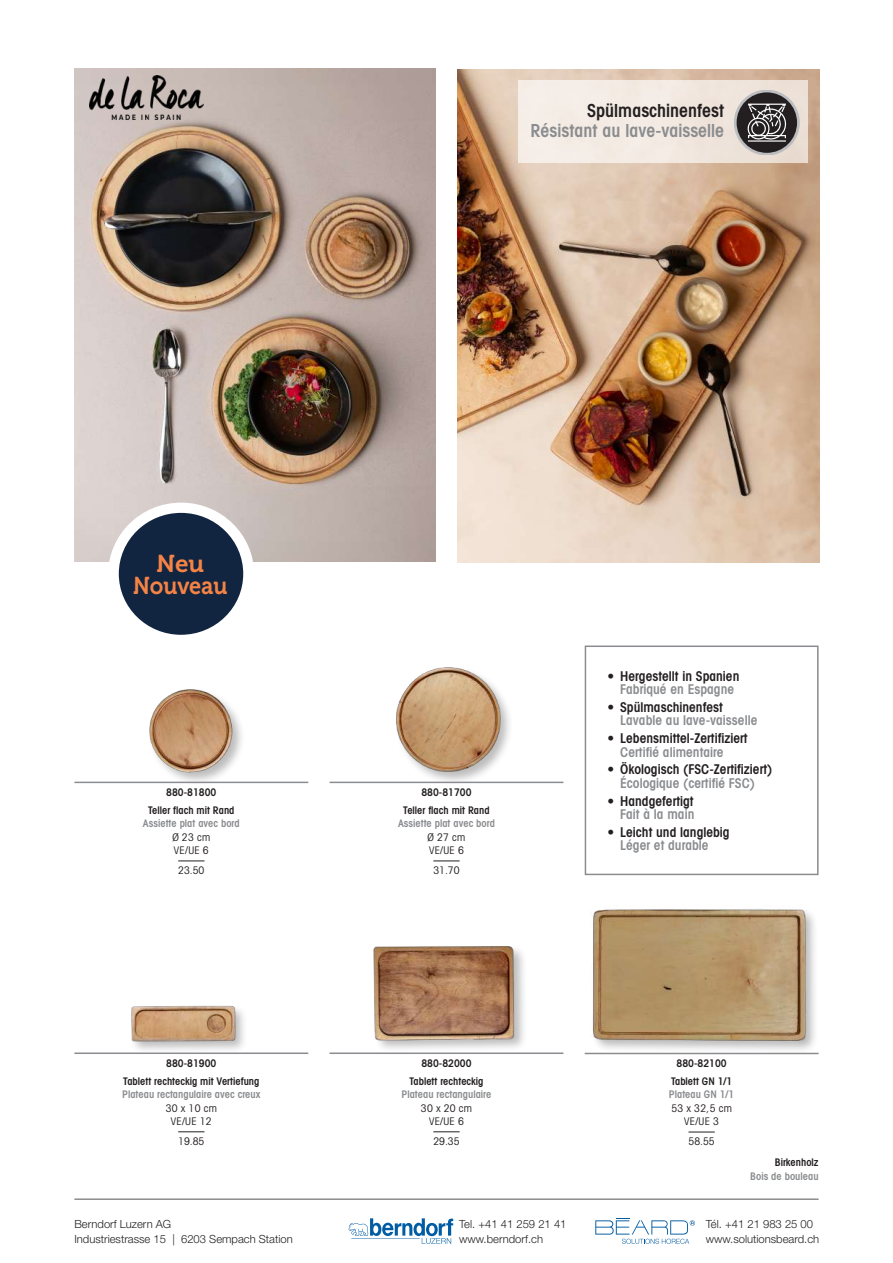
<style>
.page{position:relative;width:893px;height:1263px;background:#fff}
.page>*{position:absolute;margin:0;border:0;box-sizing:border-box;transform-origin:0 0}
.t1{font:24.3px/21.9px "Museo 700";color:#f58345;text-align:center}
.t2{font:600 condensed 18px "Avant Garde";color:#8a8c8f}
.t3{font:600 condensed 18px "Avant Garde";color:#231f20}
.t4{font:600 condensed 13.5px "Avant Garde";color:#231f20}
.t5{font:600 condensed 13.5px "Avant Garde";color:#8a8c8f}
.t6{font:300 11.25px/15px "Helvetica Neue LT Pro";color:#231f20}
.t7{font:600 condensed 10.5px/17.7px "Avant Garde";color:#231f20;text-align:center}
.t8{font:600 condensed 10.5px "Avant Garde";color:#8a8c8f}
.t9{font:condensed 10.5px/13.5px "Avant Garde";letter-spacing:.03em;color:#231f20;text-align:center}
</style>
<div class="page">
<hr style="left:74px;top:1198px;width:745px;height:2px;background:#8a8c8f">
<svg style="left:595px;top:1218px;width:100px;height:26px"></svg>
<svg style="left:349px;top:1218px;width:104px;height:26px"></svg>
<img style="left:458px;top:69px;width:361px;height:493px">
<img style="left:585px;top:909px;width:234px;height:146px">
<hr style="left:585px;top:1053px;width:234px;height:1px;background:#8a8c8f">
<svg style="left:688px;top:1132px;width:27px;height:1px"></svg>
<img style="left:131px;top:1005px;width:113px;height:45px">
<hr style="left:74px;top:1052px;width:234px;height:2px;background:#8a8c8f">
<svg style="left:178px;top:1131px;width:26px;height:1px"></svg>
<img style="left:373px;top:946px;width:191px;height:108px">
<hr style="left:330px;top:1052px;width:233px;height:2px;background:#8a8c8f">
<svg style="left:433px;top:1131px;width:27px;height:1px"></svg>
<img style="left:74px;top:68px;width:362px;height:493px">
<img style="left:80px;top:689px;width:216px;height:95px">
<hr style="left:74px;top:782px;width:234px;height:1px;background:#8a8c8f">
<svg style="left:178px;top:861px;width:26px;height:1px"></svg>
<img style="left:330px;top:667px;width:233px;height:117px">
<hr style="left:330px;top:782px;width:233px;height:1px;background:#8a8c8f">
<svg style="left:433px;top:861px;width:27px;height:1px"></svg>
<div style="left:585px;top:645px;width:234px;height:230px;border:2px solid #8a8c8f"></div>
<div style="left:108px;top:503px;width:146px;height:142px;background:#fff;border-radius:50%"></div>
<div style="left:119px;top:513px;width:124px;height:122px;background:#112541;border-radius:50%"></div>
<img style="left:90px;top:75px;width:114px;height:44px">
<div style="left:519px;top:80px;width:289px;height:83px;background:#f3ebe3"></div>
<svg style="left:734px;top:91px;width:66px;height:63px"></svg>
<h2 class="t3" style="left:587px;top:100px;width:138px">Spülmaschinenfest</h2>
<h2 class="t2" style="left:530px;top:119px;width:195px">Résistant au lave-vaisselle</h2>
<h1 class="t1" style="left:133px;top:553px;width:96px">Neu<br>Nouveau</h1>
<p class="t7" style="left:148px;top:783px;width:88px">880-81800<br>Teller flach mit Rand</p>
<p class="t8" style="left:143px;top:817px;width:98px">Assiette plat avec bord</p>
<p class="t9" style="left:172px;top:830px;width:39px;text-align:left">Ø 23 cm<br>VE/UE 6</p>
<p class="t9" style="left:178px;top:863px;width:28px">23.50</p>
<p class="t7" style="left:123px;top:1054px;width:138px">880-81900<br>Tablett rechteckig mit Vertiefung</p>
<p class="t8" style="left:122px;top:1088px;width:140px">Plateau rectangulaire avec creux</p>
<p class="t9" style="left:166px;top:1101px;width:53px">30 x 10 cm<br>VE/UE 12</p>
<p class="t9" style="left:178px;top:1134px;width:28px">19.85</p>
<p class="t6" style="left:74px;top:1216px;width:220px">Berndorf Luzern AG<br>Industriestrasse 15 | 6203 Sempach Station</p>
<p class="t7" style="left:403px;top:783px;width:88px">880-81700<br>Teller flach mit Rand</p>
<p class="t8" style="left:398px;top:817px;width:98px">Assiette plat avec bord</p>
<p class="t9" style="left:428px;top:830px;width:39px;text-align:left">Ø 27 cm<br>VE/UE 6</p>
<p class="t9" style="left:433px;top:863px;width:28px">31.70</p>
<p class="t4" style="left:607px;top:667px;width:134px">• Hergestellt in Spanien</p>
<p class="t5" style="left:620px;top:681px;width:115px">Fabriqué en Espagne</p>
<p class="t4" style="left:607px;top:699px;width:117px">• Spülmaschinenfest</p>
<p class="t5" style="left:620px;top:712px;width:139px">Lavable au lave-vaisselle</p>
<p class="t4" style="left:607px;top:730px;width:142px">• Lebensmittel-Zertifiziert</p>
<p class="t5" style="left:620px;top:743px;width:105px">Certifié alimentaire</p>
<p class="t4" style="left:607px;top:761px;width:166px">• Ökologisch (FSC-Zertifiziert)</p>
<p class="t5" style="left:620px;top:775px;width:136px">Écologique (certifié FSC)</p>
<p class="t4" style="left:607px;top:792px;width:88px">• Handgefertigt</p>
<p class="t5" style="left:620px;top:806px;width:76px">Fait à la main</p>
<p class="t4" style="left:607px;top:824px;width:124px">• Leicht und langlebig</p>
<p class="t5" style="left:620px;top:837px;width:90px">Léger et durable</p>
<p class="t7" style="left:409px;top:1054px;width:76px">880-82000<br>Tablett rechteckig</p>
<p class="t8" style="left:402px;top:1088px;width:91px">Plateau rectangulaire</p>
<p class="t9" style="left:421px;top:1101px;width:53px">30 x 20 cm<br>VE/UE 6</p>
<p class="t9" style="left:433px;top:1134px;width:28px">29.35</p>
<p class="t6" style="left:459px;top:1216px;width:109px">Tel. +41 41 259 21 41 www.berndorf.ch</p>
<p class="t7" style="left:671px;top:1054px;width:63px">880-82100<br>Tablett GN 1/1</p>
<p class="t8" style="left:669px;top:1088px;width:67px">Plateau GN 1/1</p>
<p class="t9" style="left:671px;top:1101px;width:62px">53 x 32,5 cm<br>VE/UE 3</p>
<p class="t9" style="left:688px;top:1134px;width:28px">58.55</p>
<p class="t7" style="left:775px;top:1153px;width:45px">Birkenholz</p>
<p class="t8" style="left:750px;top:1169px;width:70px">Bois de bouleau</p>
<p class="t6" style="left:706px;top:1216px;width:115px">Tél. +41 21 983 25 00 www.solutionsbeard.ch</p>
</div>
